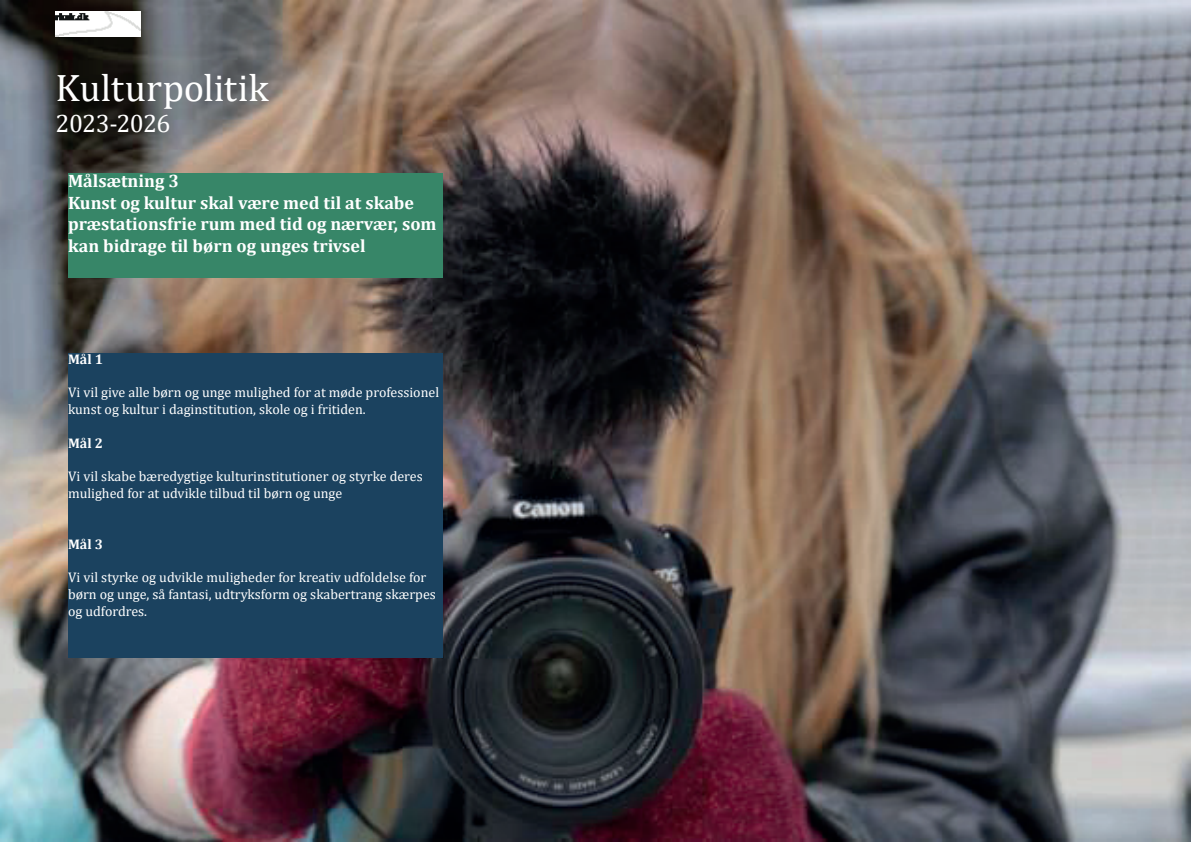
<style>
.page{position:relative;width:1191px;height:842px;background:#fff}
.page>*{position:absolute;margin:0;border:0;box-sizing:border-box;transform-origin:0 0}
.t1{font:38.5px "Cambria";color:#fff}
.t2{font:25.2px "Cambria";letter-spacing:-.025em;color:#fff}
.t3{font:700 18px/21.6px "Cambria";color:#fff}
.t4{font:14px/16.8px "Cambria";color:#fff}
.t5{font:700 14px "Cambria";color:#fff}
</style>
<div class="page">
<img style="left:0;top:0;width:1191px;height:842px">
<img style="left:56px;top:11px;width:84px;height:25px">
<div style="left:68px;top:353px;width:374px;height:305px;background:#1b425f"></div>
<div style="left:68px;top:173px;width:374px;height:105px;background:#378668"></div>
<h1 class="t1" style="left:56px;top:65px;width:215px">Kulturpolitik</h1>
<h2 class="t2" style="left:56px;top:109px;width:116px">2023-2026</h2>
<p class="t3" style="left:68px;top:169px;width:370px">Målsætning 3<br>Kunst og kultur skal være med til at skabe præstationsfrie rum med tid og nærvær, som kan bidrage til børn og unges trivsel</p>
<p class="t5" style="left:68px;top:349px;width:37px">Mål 1</p>
<p class="t4" style="left:68px;top:384px;width:372px">Vi vil give alle børn og unge mulighed for at møde professionel kunst og kultur i daginstitution, skole og i fritiden.</p>
<p class="t5" style="left:68px;top:433px;width:37px">Mål 2</p>
<p class="t4" style="left:68px;top:468px;width:356px">Vi vil skabe bæredygtige kulturinstitutioner og styrke deres mulighed for at udvikle tilbud til børn og unge</p>
<p class="t5" style="left:68px;top:534px;width:37px">Mål 3</p>
<p class="t4" style="left:68px;top:569px;width:369px">Vi vil styrke og udvikle muligheder for kreativ udfoldelse for børn og unge, så fantasi, udtryksform og skabertrang skærpes og udfordres.</p>
</div>
